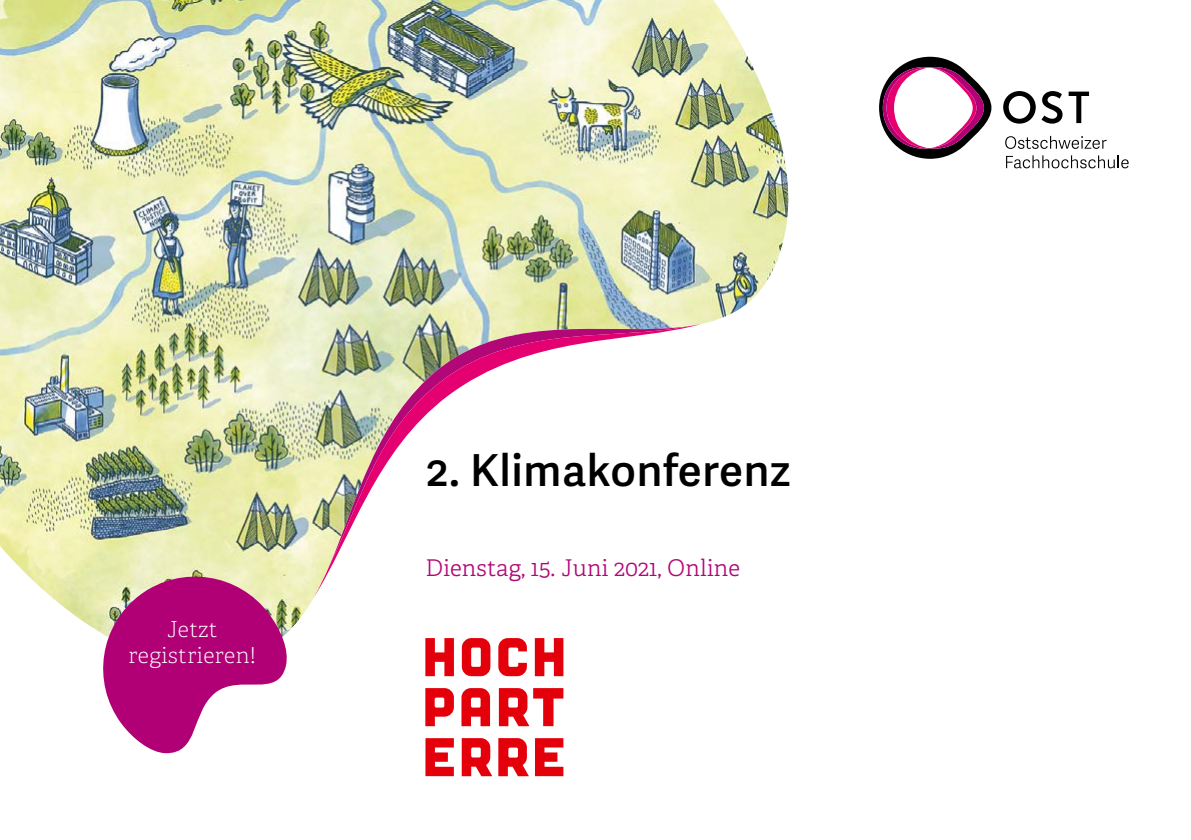
<style>
.page{position:relative;width:1191px;height:840px;background:#fff}
.page>*{position:absolute;margin:0;border:0;box-sizing:border-box;transform-origin:0 0}
.t1{font:600 44px "Adelle Sans";letter-spacing:.015em;color:#000}
.t2{font:23px "Adelle PE Lt";letter-spacing:.01em;color:#b20776}
.t3{font:22px/26px "Adelle PE Th";letter-spacing:.02em;color:#fff;text-align:center}
</style>
<div class="page">
<svg style="left:1003px;top:91px;width:32px;height:32px"></svg>
<svg style="left:1041px;top:91px;width:21px;height:32px"></svg>
<svg style="left:1068px;top:91px;width:21px;height:32px"></svg>
<svg style="left:1005px;top:136px;width:101px;height:13px"></svg>
<svg style="left:1006px;top:155px;width:122px;height:13px"></svg>
<svg style="left:879px;top:57px;width:112px;height:102px"></svg>
<img style="left:0;top:0;width:789px;height:664px">
<svg style="left:329px;top:309px;width:360px;height:14px;background:#d7e0b4"></svg>
<svg style="left:313px;top:323px;width:388px;height:274px"></svg>
<svg style="left:91px;top:564px;width:198px;height:189px"></svg>
<svg style="left:498px;top:637px;width:29px;height:38px"></svg>
<svg style="left:425px;top:738px;width:29px;height:37px"></svg>
<svg style="left:535px;top:738px;width:28px;height:37px"></svg>
<svg style="left:499px;top:688px;width:64px;height:37px"></svg>
<svg style="left:535px;top:637px;width:28px;height:38px"></svg>
<svg style="left:462px;top:637px;width:28px;height:38px"></svg>
<svg style="left:425px;top:637px;width:29px;height:38px"></svg>
<svg style="left:425px;top:688px;width:29px;height:37px"></svg>
<svg style="left:461px;top:688px;width:29px;height:37px"></svg>
<svg style="left:498px;top:738px;width:31px;height:37px"></svg>
<svg style="left:462px;top:738px;width:30px;height:37px"></svg>
<p class="t3" style="left:128px;top:615px;width:129px">Jetzt registrieren!</p>
<h1 class="t1" style="left:425px;top:438px;width:366px">2. Klimakonferenz</h1>
<p class="t2" style="left:425px;top:551px;width:316px">Dienstag, 15. Juni 2021, Online</p>
</div>
